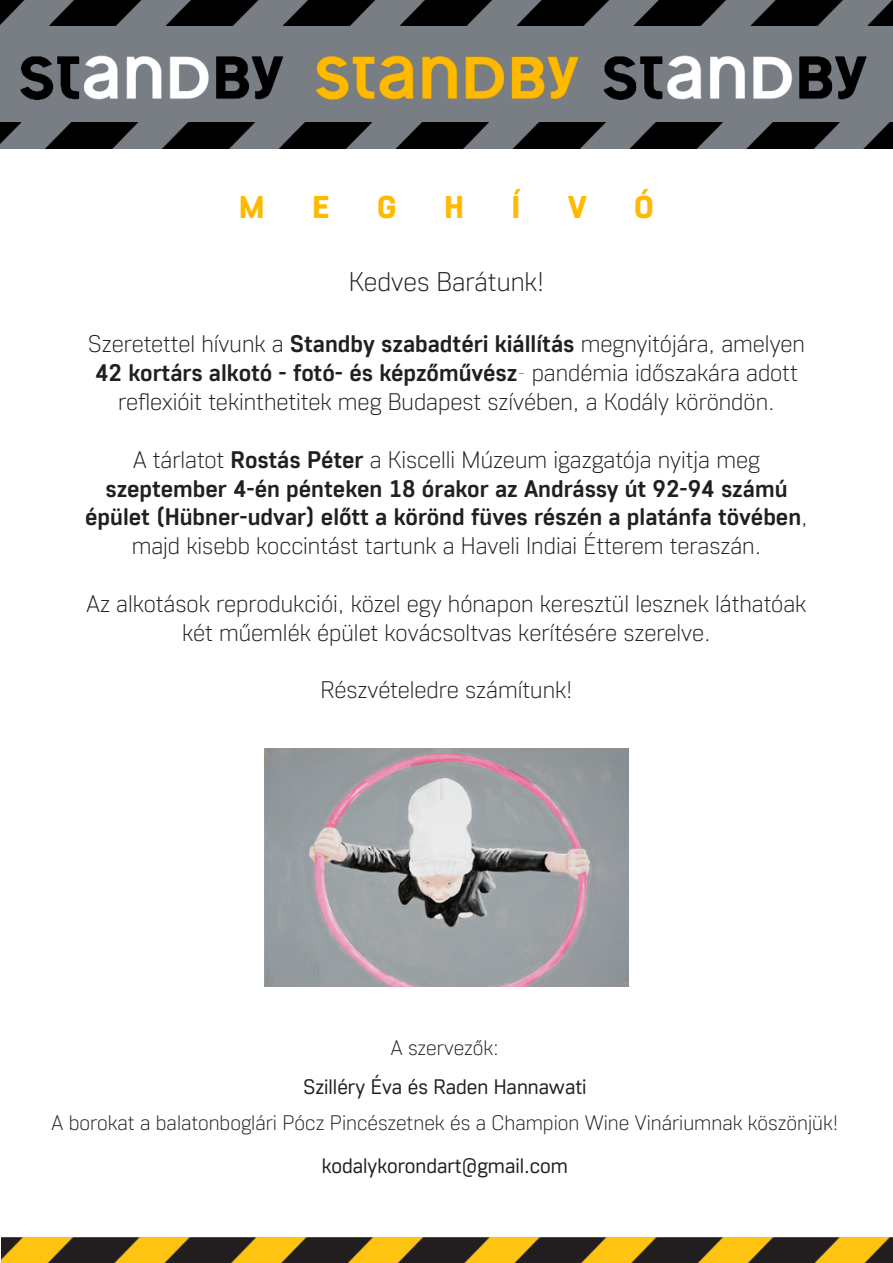
<style>
.page{position:relative;width:893px;height:1263px;background:#fff}
.page>*{position:absolute;margin:0;border:0;box-sizing:border-box;transform-origin:0 0}
.t1{font:800 31.5px "Core Sans R65";color:#ffb900}
.t2{font:300 27px "Core Sans R25";color:#231f20}
.t3{font:300 24px/28.8px "Core Sans R25";color:#231f20;text-align:center}
.t4{font:700 24px/28.8px "Core Sans R55";color:#231f20;text-align:center}
.t5{font:300 21px "Core Sans R25";color:#231f20}
.t6{font:21px "Core Sans R35";color:#231f20}
.s1{font-family:"Core Sans R55";font-weight:700}
.s2{font-family:"Core Sans R15";font-weight:100}
.s3{font-family:"Core Sans R25";font-weight:300}
</style>
<div class="page">
<img style="left:0;top:0;width:892px;height:148px">
<img style="left:1px;top:1237px;width:892px;height:26px">
<img style="left:264px;top:748px;width:365px;height:238px">
<p class="t1" style="left:239px;top:187px;width:27px">M</p>
<p class="t1" style="left:312px;top:187px;width:19px">E</p>
<p class="t1" style="left:377px;top:187px;width:22px">G</p>
<p class="t1" style="left:444px;top:187px;width:22px">H</p>
<p class="t1" style="left:512px;top:187px;width:10px">Í</p>
<p class="t1" style="left:568px;top:187px;width:21px">V</p>
<p class="t1" style="left:634px;top:187px;width:22px">Ó</p>
<p class="t2" style="left:349px;top:264px;width:197px">Kedves Barátunk!</p>
<p class="t3" style="left:88px;top:329px;width:719px">Szeretettel hívunk a <span class="s1">Standby szabadtéri kiállítás</span> megnyitójára, amelyen<br><span class="s1">42 kortárs alkotó - fotó- és képzőművész</span><span class="s2">-</span> pandémia időszakára adott reflexióit tekinthetitek meg Budapest szívében, a Kodály köröndön.</p>
<p class="t4" style="left:85px;top:444px;width:724px"><span class="s3">A tárlatot</span> Rostás Péter <span class="s3">a Kiscelli Múzeum igazgatója nyitja meg </span>szeptember 4-én pénteken 18 órakor az Andrássy út 92-94 számú épület (Hübner-udvar) előtt a körönd füves részén a platánfa tövében<span class="s3">, majd kisebb koccintást tartunk a Haveli Indiai Étterem teraszán.</span></p>
<p class="t3" style="left:87px;top:588px;width:721px">Az alkotások reprodukciói, közel egy hónapon keresztül lesznek láthatóak két műemlék épület kovácsoltvas kerítésére szerelve.</p>
<p class="t3" style="left:320px;top:674px;width:254px">Részvételedre számítunk!</p>
<p class="t5" style="left:391px;top:1034px;width:110px">A szervezők:</p>
<p class="t6" style="left:303px;top:1073px;width:285px">Szilléry Éva és Raden Hannawati</p>
<p class="t5" style="left:51px;top:1109px;width:788px">A borokat a balatonboglári Pócz Pincészetnek és a Champion Wine Vináriumnak köszönjük!</p>
<p class="t6" style="left:322px;top:1152px;width:248px">kodalykorondart@gmail.com</p>
</div>
